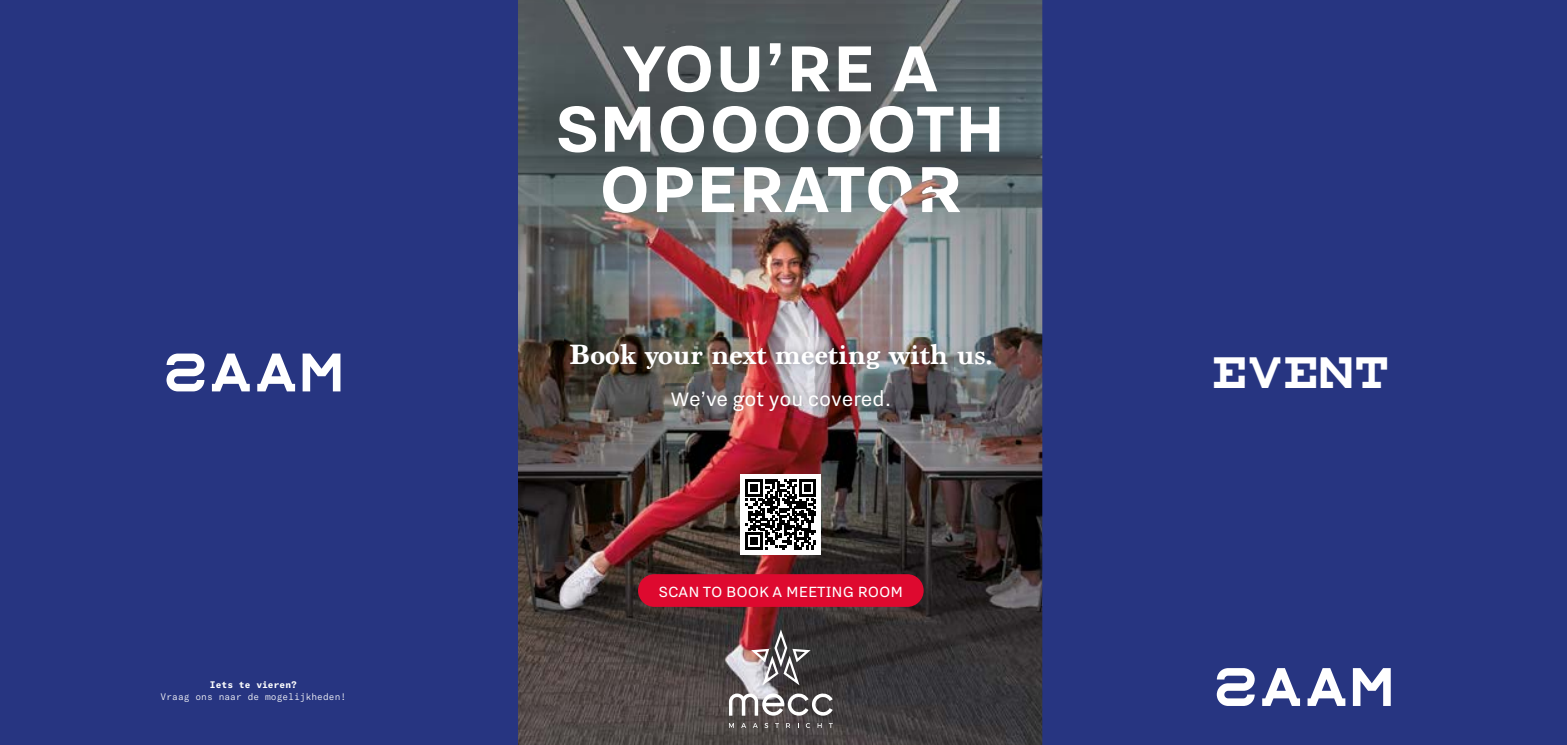
<style>
.page{position:relative;width:1567px;height:745px;background:#fff}
.page>*{position:absolute;margin:0;border:0;box-sizing:border-box;transform-origin:0 0}
.t1{font:700 80.38px/60.2px "Nitti Grotesk";color:#fff;text-align:center}
.t2{font:30.62px "Snellen";letter-spacing:-.04em;color:#fff}
.t3{font:700 29.38px "Marion";color:#fff}
.t4{font:24px "Nitti Grotesk";letter-spacing:-.005em;color:#fff}
.t5{font:18.25px "Nitti Grotesk";color:#fff}
.t6{font:300 9.38px "GT America Mono";color:#fff}
.t7{font:700 9.38px "GT America Mono";color:#fff}
</style>
<div class="page">
<div style="left:1042px;top:0;width:524px;height:744px;background:#273581"></div>
<svg style="left:1352px;top:668px;width:38px;height:37px"></svg>
<svg style="left:1307px;top:668px;width:38px;height:37px"></svg>
<svg style="left:1262px;top:668px;width:37px;height:37px"></svg>
<svg style="left:1216px;top:668px;width:38px;height:37px"></svg>
<img style="left:517px;top:0;width:525px;height:744px">
<img style="left:564px;top:337px;width:433px;height:38px">
<div style="left:638px;top:573px;width:285px;height:33px;background:#de092f;border-radius:16px"></div>
<img style="left:665px;top:383px;width:230px;height:34px">
<svg style="left:729px;top:722px;width:5px;height:5px"></svg>
<svg style="left:741px;top:722px;width:5px;height:5px"></svg>
<svg style="left:752px;top:722px;width:5px;height:5px"></svg>
<svg style="left:764px;top:722px;width:4px;height:5px"></svg>
<svg style="left:775px;top:722px;width:4px;height:5px"></svg>
<svg style="left:786px;top:722px;width:4px;height:5px"></svg>
<svg style="left:805px;top:722px;width:5px;height:5px"></svg>
<svg style="left:817px;top:722px;width:4px;height:5px"></svg>
<svg style="left:828px;top:722px;width:4px;height:5px"></svg>
<svg style="left:729px;top:692px;width:103px;height:23px"></svg>
<svg style="left:751px;top:629px;width:59px;height:56px;background:#776567"></svg>
<div style="left:740px;top:474px;width:80px;height:80px;background:#fff"></div>
<svg style="left:745px;top:479px;width:71px;height:70px"></svg>
<div style="left:0;top:0;width:517px;height:744px;background:#273581"></div>
<svg style="left:302px;top:353px;width:38px;height:38px"></svg>
<svg style="left:257px;top:353px;width:38px;height:38px"></svg>
<svg style="left:212px;top:353px;width:38px;height:38px"></svg>
<svg style="left:166px;top:353px;width:38px;height:38px"></svg>
<p class="t7" style="left:210px;top:678px;width:89px">Iets te vieren?</p>
<p class="t6" style="left:161px;top:691px;width:187px">Vraag ons naar de mogelijkheden!</p>
<h1 class="t1" style="left:555px;top:35px;width:451px">YOU’RE A<br>SMOOOOOTH<br>OPERATOR</h1>
<h3 class="t3" style="left:569px;top:336px;width:425px">Book your next meeting with us.</h3>
<h3 class="t4" style="left:670px;top:384px;width:222px">We’ve got you covered.</h3>
<h3 class="t5" style="left:658px;top:580px;width:246px">SCAN TO BOOK A MEETING ROOM</h3>
<h2 class="t2" style="left:1214px;top:359px;width:180px">EVENT</h2>
</div>
